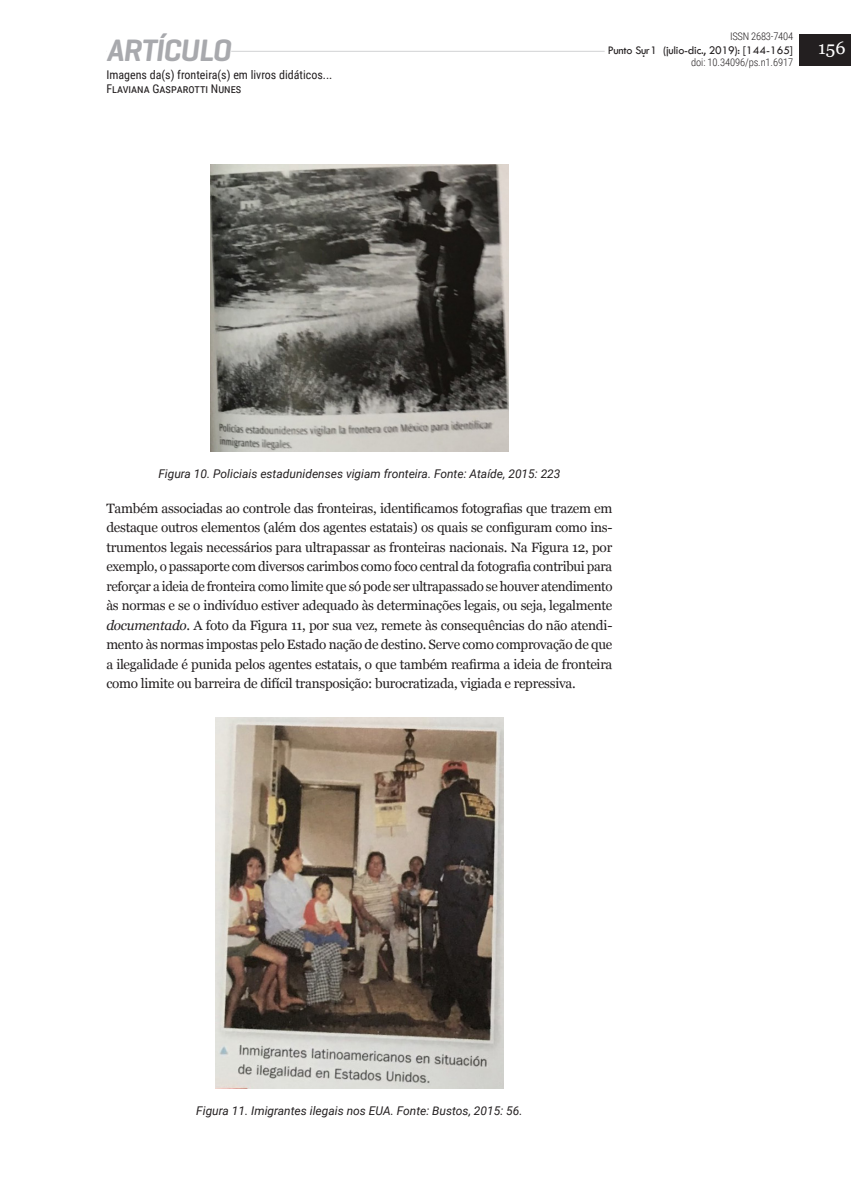
<style>
.page{position:relative;width:851px;height:1191px;background:#fff}
.page>*{position:absolute;margin:0;border:0;box-sizing:border-box;transform-origin:0 0}
.t1{font:italic 600 31.5px "Geogrotesque";letter-spacing:-.03em;color:#a8a9ad}
.t2{font:18px "Georgia";color:#fff}
.art-texto-principal{font:13.5px/19.5px "Georgia";letter-spacing:-.02em;color:#231f20;text-align:justify}
.imagen-epigrafe{font:italic 12px "Roboto";color:#231f20}
.t3{font:12px/14.4px "Roboto Condensed";color:#231f20}
.t4{font:12px "Tw Cen";letter-spacing:-.02em;color:#231f20}
.t5{font:300 10.5px "Roboto Condensed";letter-spacing:-.01em;color:#231f20}
.s1{font-style:italic}
</style>
<div class="page">
<hr style="left:106px;top:51px;width:546px;height:1px;background:#d1d2d4">
<div style="left:799px;top:35px;width:51px;height:31px;background:#231f20"></div>
<div style="left:604px;top:43px;width:38px;height:15px;background:#fff"></div>
<hr style="left:642px;top:46px;width:3px;height:15px;background:#fff">
<div style="left:645px;top:43px;width:148px;height:15px;background:#fff"></div>
<div style="left:106px;top:35px;width:125px;height:26px;background:#fff"></div>
<img style="left:210px;top:165px;width:298px;height:286px">
<img style="left:215px;top:717px;width:288px;height:371px">
<h1 class="t1" style="left:106px;top:31px;width:126px">ARTÍCULO</h1>
<p class="t3" style="left:106px;top:67px;width:227px">Imagens da(s) fronteira(s) em livros didáticos...<br>Flaviana Gasparotti Nunes</p>
<p class="t5" style="left:730px;top:29px;width:65px">ISSN 2683-7404</p>
<p class="t4" style="left:607px;top:43px;width:187px">Punto Su.r1 (julio-dic., 2019): [144-165]</p>
<p class="t5" style="left:691px;top:55px;width:103px">doi: 10.34096/ps.n1.6917</p>
<h2 class="t2" style="left:818px;top:35px;width:29px">156</h2>
<p class="imagen-epigrafe" style="left:158px;top:465px;width:403px">Figura 10. Policiais estadunidenses vigiam fronteira. Fonte: Ataíde, 2015: 223</p>
<p class="art-texto-principal" style="left:106px;top:498px;width:507px">Também associadas ao controle das fronteiras, identificamos fotografias que trazem em destaque outros elementos (além dos agentes estatais) os quais se configuram como ins&shy;trumentos legais necessários para ultrapassar as fronteiras nacionais. Na Figura 12, por exemplo, o passaporte com diversos carimbos como foco central da fotografia contribui para reforçar a ideia de fronteira como limite que só pode ser ultrapassado se houver atendimento às normas e se o indivíduo estiver adequado às determinações legais, ou seja, legalmente <span class="s1">documentado</span>. A foto da Figura 11, por sua vez, remete às consequências do não atendi&shy;mento às normas impostas pelo Estado nação de destino. Serve como comprovação de que a ilegalidade é punida pelos agentes estatais, o que também reafirma a ideia de fronteira como limite ou barreira de difícil transposição: burocratizada, vigiada e repressiva.</p>
<p class="imagen-epigrafe" style="left:196px;top:1102px;width:327px">Figura 11. Imigrantes ilegais nos EUA. Fonte: Bustos, 2015: 56.</p>
</div>
